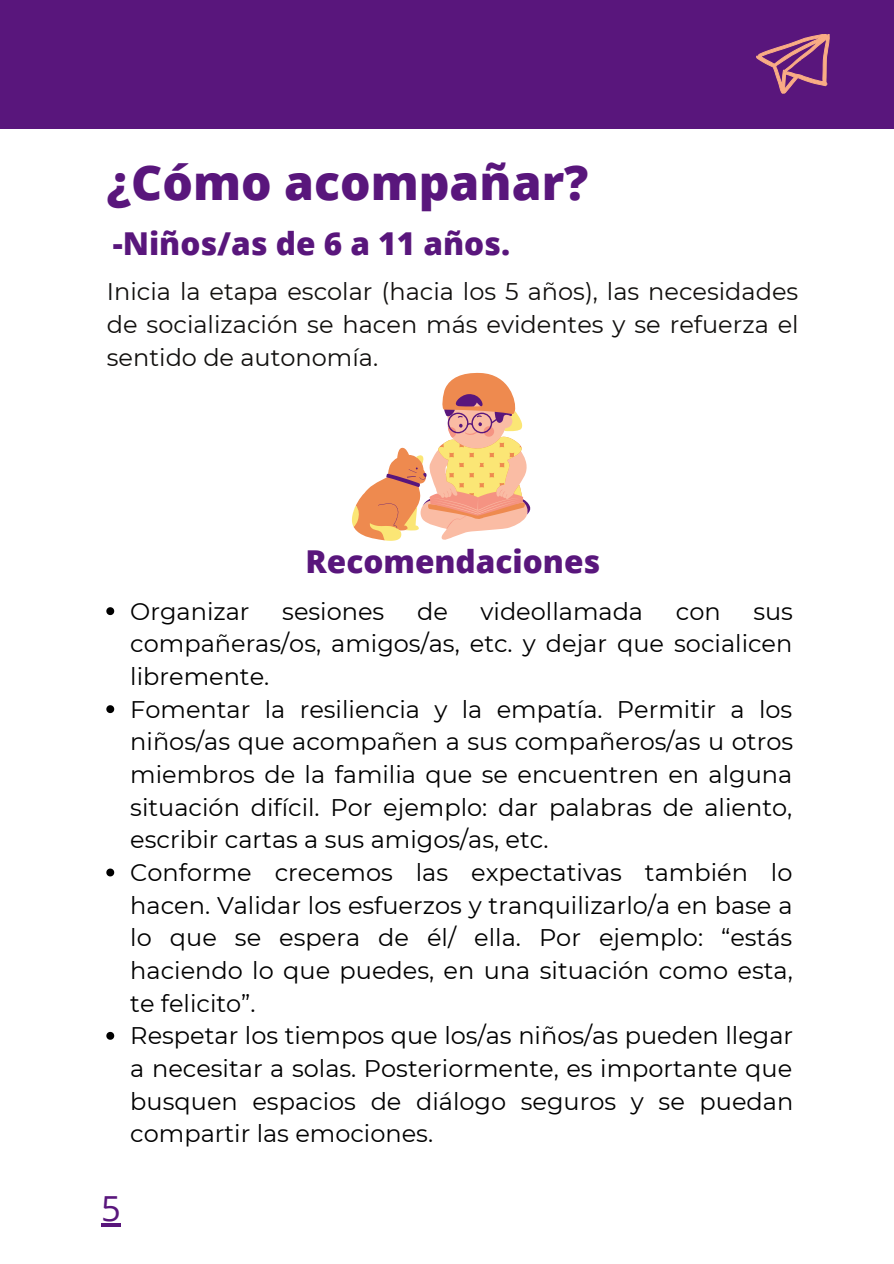
<style>
.page{position:relative;width:894px;height:1264px;background:#fff}
.page>*{position:absolute;margin:0;border:0;box-sizing:border-box;transform-origin:0 0}
.t1{font:800 48px "Open Sans";color:#59167c}
.t2{font:34.5px "Open Sans";color:#59167c}
.t3{font:800 31.5px "Open Sans";color:#59167c}
.t4{font:24px/32.7px "Montserrat";color:#000;text-align:justify}
.t5{font:24px/32.7px "Montserrat";color:#110f0d;text-align:justify}
</style>
<div class="page">
<div style="left:0;top:0;width:893px;height:128px;background:#59167c"></div>
<svg style="left:106px;top:607px;width:8px;height:8px"></svg>
<svg style="left:106px;top:705px;width:8px;height:8px"></svg>
<svg style="left:106px;top:868px;width:8px;height:8px"></svg>
<svg style="left:106px;top:1031px;width:8px;height:8px"></svg>
<svg style="left:352px;top:372px;width:179px;height:169px"></svg>
<svg style="left:756px;top:34px;width:74px;height:60px"></svg>
<hr style="left:101px;top:1223px;width:20px;height:3px;background:#59167c">
<p class="t1" style="left:107px;top:149px;width:483px">¿Cómo acompañar?</p>
<p class="t3" style="left:113px;top:221px;width:399px">-Niños/as de 6 a 11 años.</p>
<p class="t5" style="left:107px;top:275px;width:693px">Inicia la etapa escolar (hacia los 5 años), las necesidades de socialización se hacen más evidentes y se refuerza el sentido de autonomía.</p>
<p class="t3" style="left:305px;top:539px;width:296px">Recomendaciones</p>
<p class="t4" style="left:130px;top:594px;width:121px">Organizar</p>
<p class="t4" style="left:282px;top:594px;width:104px">sesiones</p>
<p class="t4" style="left:417px;top:594px;width:32px">de</p>
<p class="t4" style="left:480px;top:594px;width:164px">videollamada</p>
<p class="t4" style="left:675px;top:594px;width:46px">con</p>
<p class="t4" style="left:130px;top:594px;width:664px;text-indent:623px">sus compañeras/os, amigos/as, etc. y dejar que socialicen libremente.</p>
<p class="t4" style="left:130px;top:692px;width:664px">Fomentar la resiliencia y la empatía. Permitir a los niños/as que acompañen a sus compañeros/as u otros miembros de la familia que se encuentren en alguna situación difícil. Por ejemplo: dar palabras de aliento, escribir cartas a sus amigos/as, etc.</p>
<p class="t4" style="left:130px;top:856px;width:663px">Conforme crecemos las expectativas también lo hacen. Validar los esfuerzos y tranquilizarlo/a en base a lo que se espera de él/ ella. Por ejemplo: “estás haciendo lo que puedes, en una situación como esta, te felicito”.</p>
<p class="t4" style="left:130px;top:1019px;width:664px">Respetar los tiempos que los/as niños/as pueden llegar a necesitar a solas. Posteriormente, es importante que busquen espacios de diálogo seguros y se puedan compartir las emociones.</p>
<p class="t2" style="left:101px;top:1183px;width:21px">5</p>
</div>
